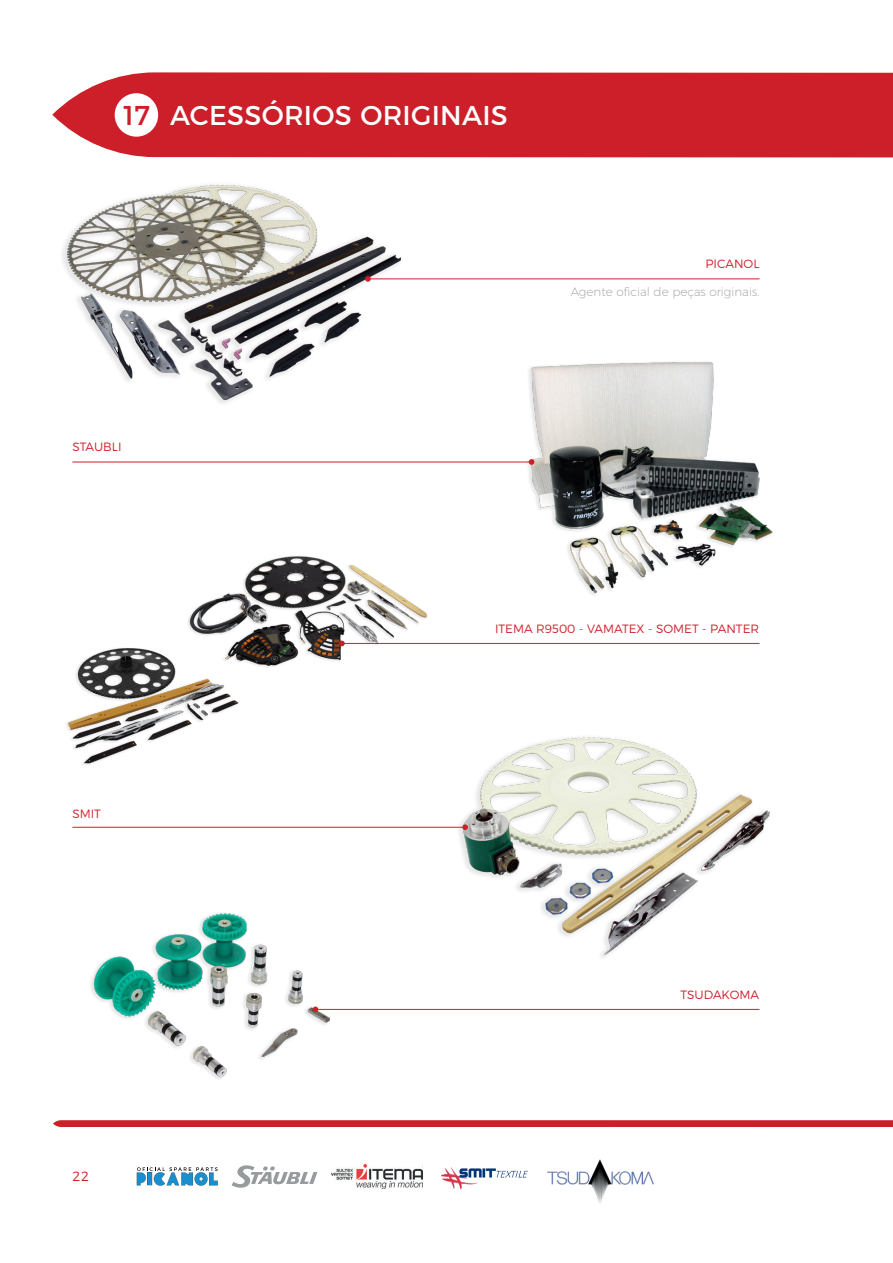
<style>
.page{position:relative;width:893px;height:1263px;background:#fff}
.page>*{position:absolute;margin:0;border:0;box-sizing:border-box;transform-origin:0 0}
.t1{font:27.15px "Montserrat";letter-spacing:.01em;color:#fff}
.t2{font:300 13.5px "Montserrat";color:#cd1f2a}
.t3{font:300 12px "Montserrat";color:#cd1f2a}
.t4{font:200 12px "Montserrat";color:#939598}
.s1{color:#cd1f2a}
</style>
<div class="page">
<img style="left:527px;top:1159px;width:127px;height:45px">
<img style="left:506px;top:361px;width:267px;height:234px">
<img style="left:91px;top:912px;width:251px;height:167px">
<img style="left:445px;top:737px;width:325px;height:221px">
<img style="left:188px;top:556px;width:244px;height:111px">
<img style="left:66px;top:640px;width:178px;height:125px">
<img style="left:62px;top:184px;width:348px;height:220px">
<svg style="left:53px;top:1120px;width:840px;height:7px;background:#ce2631"></svg>
<hr style="left:368px;top:278px;width:391px;height:1px;background:#cd1f2a">
<svg style="left:365px;top:276px;width:6px;height:6px"></svg>
<hr style="left:342px;top:643px;width:417px;height:1px;background:#cd1f2a">
<svg style="left:339px;top:641px;width:6px;height:5px"></svg>
<hr style="left:315px;top:1009px;width:444px;height:1px;background:#cd1f2a">
<svg style="left:313px;top:1006px;width:5px;height:6px"></svg>
<hr style="left:72px;top:462px;width:460px;height:1px;background:#cd1f2a">
<svg style="left:529px;top:459px;width:5px;height:6px"></svg>
<hr style="left:72px;top:827px;width:393px;height:1px;background:#cd1f2a">
<svg style="left:462px;top:824px;width:6px;height:6px"></svg>
<div style="left:52px;top:72px;width:841px;height:85px;background:#cd1f2a"></div>
<div style="left:115px;top:93px;width:43px;height:44px;background:#fff;border-radius:50%"></div>
<img style="left:332px;top:1164px;width:90px;height:24px">
<img style="left:441px;top:1167px;width:86px;height:22px">
<svg style="left:232px;top:1165px;width:85px;height:23px"></svg>
<svg style="left:137px;top:1167px;width:81px;height:19px"></svg>
<h1 class="t1" style="left:124px;top:93px;width:386px"><span class="s1">17</span> ACESSÓRIOS ORIGINAIS</h1>
<p class="t3" style="left:72px;top:437px;width:51px">STAUBLI</p>
<p class="t3" style="left:705px;top:254px;width:56px">PICANOL</p>
<p class="t4" style="left:571px;top:283px;width:190px">Agente oficial de peças originais.</p>
<p class="t3" style="left:72px;top:804px;width:30px">SMIT</p>
<p class="t2" style="left:72px;top:1166px;width:18px">22</p>
<p class="t3" style="left:495px;top:619px;width:266px">ITEMA R9500 - VAMATEX - SOMET - PANTER</p>
<p class="t3" style="left:680px;top:985px;width:80px">TSUDAKOMA</p>
</div>
